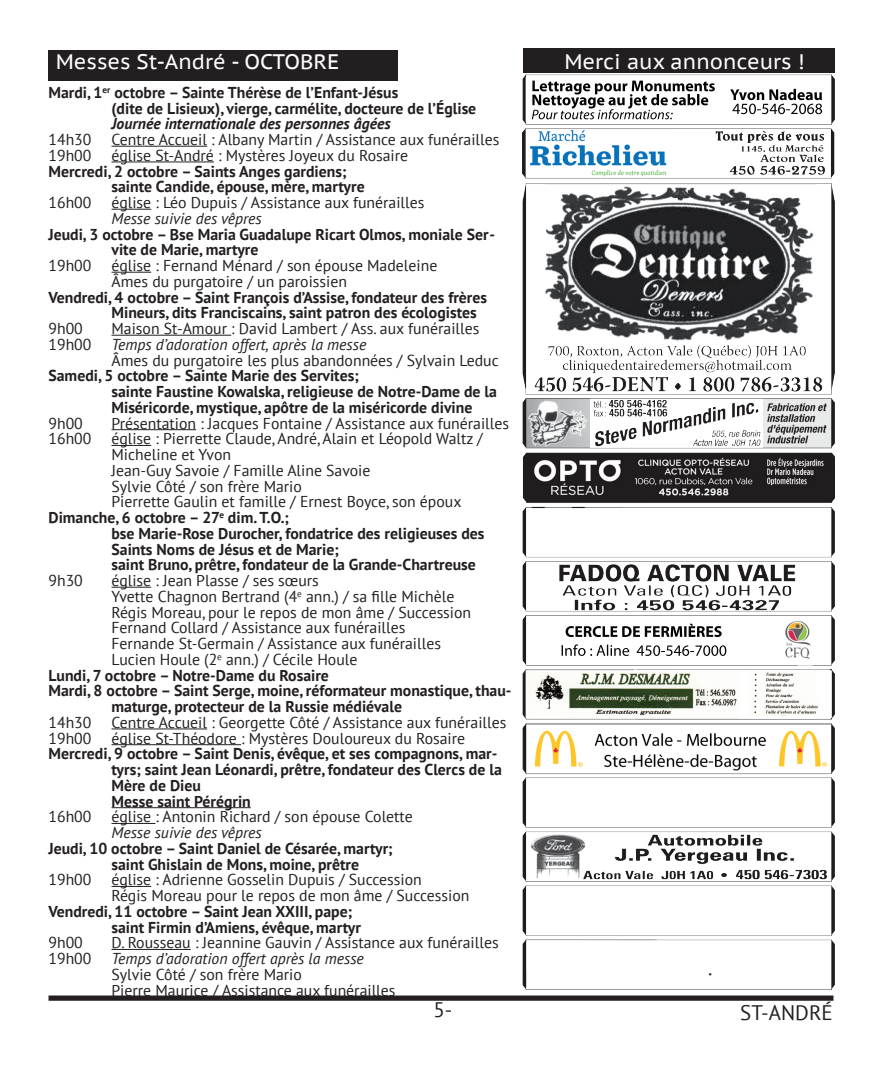
<style>
.page{position:relative;width:882px;height:1071px;background:#fff}
.page>*{position:absolute;margin:0;border:0;box-sizing:border-box;transform-origin:0 0}
.t1{font:21px "PT Sans Caption";color:#fff}
.t2{font:21px "PT Sans";color:#231f20}
.t3{font:15.75px/15.8px "PT Sans";color:#231f20}
.t4{font:700 15.75px/15.8px "PT Sans";color:#231f20}
.t5{font:italic 15.75px "PT Sans";color:#231f20}
.t6{font:italic 700 15.75px "PT Sans";color:#231f20}
</style>
<div class="page">
<div style="left:49px;top:996px;width:784px;height:5px;background:#231f20"></div>
<img style="left:523px;top:74px;width:311px;height:915px">
<div style="left:524px;top:49px;width:311px;height:24px;background:#231f20"></div>
<div style="left:49px;top:50px;width:349px;height:31px;background:#231f20"></div>
<hr style="left:112px;top:146px;width:95px;height:1px;background:#231f20">
<hr style="left:112px;top:162px;width:102px;height:1px;background:#231f20">
<hr style="left:112px;top:209px;width:39px;height:1px;background:#231f20">
<hr style="left:112px;top:272px;width:39px;height:1px;background:#231f20">
<hr style="left:112px;top:335px;width:119px;height:1px;background:#231f20">
<hr style="left:112px;top:429px;width:84px;height:1px;background:#231f20">
<hr style="left:112px;top:445px;width:39px;height:1px;background:#231f20">
<hr style="left:112px;top:587px;width:39px;height:1px;background:#231f20">
<hr style="left:112px;top:729px;width:95px;height:1px;background:#231f20">
<hr style="left:112px;top:744px;width:129px;height:1px;background:#231f20">
<hr style="left:112px;top:807px;width:139px;height:1px;background:#231f20">
<hr style="left:112px;top:823px;width:43px;height:1px;background:#231f20">
<hr style="left:112px;top:886px;width:39px;height:1px;background:#231f20">
<hr style="left:112px;top:949px;width:79px;height:1px;background:#231f20">
<h1 class="t1" style="left:56px;top:48px;width:285px">Messes St-André - OCTOBRE</h1>
<p class="t4" style="left:112px;top:84px;width:366px;text-indent:-63px">Mardi, 1<sup>er</sup> octobre – Sainte Thérèse de l’Enfant-Jésus<br>(dite de Lisieux), vierge, carmélite, docteure de l’Église</p>
<p class="t6" style="left:112px;top:113px;width:281px">Journée internationale des personnes âgées</p>
<p class="t3" style="left:49px;top:131px;width:44px">14h30</p>
<p class="t3" style="left:112px;top:131px;width:389px">Centre Accueil : Albany Martin / Assistance aux funérailles</p>
<p class="t3" style="left:49px;top:147px;width:44px">19h00</p>
<p class="t3" style="left:112px;top:147px;width:298px">église St-André : Mystères Joyeux du Rosaire</p>
<p class="t4" style="left:112px;top:163px;width:255px;text-indent:-63px">Mercredi, 2 octobre – Saints Anges gardiens; sainte Candide, épouse, mère, martyre</p>
<p class="t3" style="left:49px;top:194px;width:44px">16h00</p>
<p class="t3" style="left:112px;top:194px;width:314px">église : Léo Dupuis / Assistance aux funérailles</p>
<p class="t5" style="left:112px;top:208px;width:152px">Messe suivie des vêpres</p>
<p class="t4" style="left:112px;top:226px;width:385px;text-indent:-63px">Jeudi, 3 octobre – Bse Maria Guadalupe Ricart Olmos, moniale Ser&shy;vite de Marie, martyre</p>
<p class="t3" style="left:49px;top:257px;width:44px">19h00</p>
<p class="t3" style="left:112px;top:257px;width:327px">église : Fernand Ménard / son épouse Madeleine<br>Âmes du purgatoire / un paroissien</p>
<p class="t4" style="left:112px;top:289px;width:377px;text-indent:-63px">Vendredi, 4 octobre – Saint François d’Assise, fondateur des frères<br>Mineurs, dits Franciscains, saint patron des écologistes</p>
<p class="t3" style="left:49px;top:320px;width:36px">9h00</p>
<p class="t3" style="left:112px;top:320px;width:369px">Maison St-Amour : David Lambert / Ass. aux funérailles</p>
<p class="t3" style="left:49px;top:336px;width:44px">19h00</p>
<p class="t5" style="left:112px;top:334px;width:256px">Temps d’adoration offert, après la messe</p>
<p class="t3" style="left:112px;top:352px;width:389px">Âmes du purgatoire les plus abandonnées / Sylvain Leduc</p>
<p class="t4" style="left:112px;top:368px;width:387px;text-indent:-63px">Samedi, 5 octobre – Sainte Marie des Servites;<br>sainte Faustine Kowalska, religieuse de Notre-Dame de la<br>Miséricorde, mystique, apôtre de la miséricorde divine</p>
<p class="t3" style="left:49px;top:415px;width:36px">9h00</p>
<p class="t3" style="left:112px;top:415px;width:399px">Présentation : Jacques Fontaine / Assistance aux funérailles</p>
<p class="t3" style="left:49px;top:430px;width:44px">16h00</p>
<p class="t3" style="left:112px;top:430px;width:373px">église : Pierrette Claude, André, Alain et Léopold Waltz /</p>
<p class="t3" style="left:112px;top:446px;width:121px">Micheline et Yvon</p>
<p class="t3" style="left:112px;top:462px;width:261px">Jean-Guy Savoie / Famille Aline Savoie</p>
<p class="t3" style="left:112px;top:478px;width:192px">Sylvie Côté / son frère Mario</p>
<p class="t3" style="left:112px;top:493px;width:352px">Pierrette Gaulin et famille / Ernest Boyce, son époux</p>
<p class="t4" style="left:49px;top:509px;width:242px">Dimanche, 6 octobre – 27<sup>e</sup> dim. T.O.;</p>
<p class="t4" style="left:112px;top:525px;width:375px">bse Marie-Rose Durocher, fondatrice des religieuses des</p>
<p class="t4" style="left:112px;top:541px;width:229px">Saints Noms de Jésus et de Marie;</p>
<p class="t4" style="left:112px;top:557px;width:366px">saint Bruno, prêtre, fondateur de la Grande-Chartreuse</p>
<p class="t3" style="left:49px;top:572px;width:36px">9h30</p>
<p class="t3" style="left:112px;top:572px;width:209px">église : Jean Plasse / ses sœurs</p>
<p class="t3" style="left:112px;top:588px;width:344px">Yvette Chagnon Bertrand (4<sup>e</sup> ann.) / sa fille Michèle</p>
<p class="t3" style="left:112px;top:604px;width:361px">Régis Moreau, pour le repos de mon âme / Succession</p>
<p class="t3" style="left:112px;top:619px;width:295px">Fernand Collard / Assistance aux funérailles</p>
<p class="t3" style="left:112px;top:635px;width:331px">Fernande St-Germain / Assistance aux funérailles</p>
<p class="t3" style="left:112px;top:651px;width:247px">Lucien Houle (2<sup>e</sup> ann.) / Cécile Houle</p>
<p class="t4" style="left:49px;top:667px;width:282px">Lundi, 7 octobre – Notre-Dame du Rosaire</p>
<p class="t4" style="left:49px;top:683px;width:465px">Mardi, 8 octobre – Saint Serge, moine, réformateur monastique, thau-</p>
<p class="t4" style="left:112px;top:698px;width:292px">maturge, protecteur de la Russie médiévale</p>
<p class="t3" style="left:49px;top:714px;width:44px">14h30</p>
<p class="t3" style="left:112px;top:714px;width:396px">Centre Accueil : Georgette Côté / Assistance aux funérailles</p>
<p class="t3" style="left:49px;top:730px;width:44px">19h00</p>
<p class="t3" style="left:112px;top:730px;width:355px">église St-Théodore : Mystères Douloureux du Rosaire</p>
<p class="t4" style="left:112px;top:746px;width:392px;text-indent:-63px">Mercredi, 9 octobre – Saint Denis, évêque, et ses compagnons, mar&shy;tyrs; saint Jean Léonardi, prêtre, fondateur des Clercs de la Mère de Dieu<br>Messe saint Pérégrin</p>
<p class="t3" style="left:49px;top:808px;width:44px">16h00</p>
<p class="t3" style="left:112px;top:808px;width:303px">église : Antonin Richard / son épouse Colette</p>
<p class="t5" style="left:112px;top:822px;width:152px">Messe suivie des vêpres</p>
<p class="t4" style="left:112px;top:840px;width:283px;text-indent:-63px">Jeudi, 10 octobre – Saint Daniel de Césarée, martyr; saint Ghislain de Mons, moine, prêtre</p>
<p class="t3" style="left:49px;top:871px;width:44px">19h00</p>
<p class="t3" style="left:112px;top:871px;width:359px">église : Adrienne Gosselin Dupuis / Succession<br>Régis Moreau pour le repos de mon âme / Succession</p>
<p class="t4" style="left:112px;top:903px;width:251px;text-indent:-63px">Vendredi, 11 octobre – Saint Jean XXIII, pape; saint Firmin d’Amiens, évêque, martyr</p>
<p class="t3" style="left:49px;top:934px;width:36px">9h00</p>
<p class="t3" style="left:112px;top:934px;width:389px">D. Rousseau : Jeannine Gauvin / Assistance aux funérailles</p>
<p class="t3" style="left:49px;top:950px;width:44px">19h00</p>
<p class="t5" style="left:112px;top:948px;width:254px">Temps d’adoration offert après la messe</p>
<p class="t3" style="left:112px;top:966px;width:286px">Sylvie Côté / son frère Mario<br>Pierre Maurice / Assistance aux funérailles</p>
<h1 class="t2" style="left:433px;top:996px;width:21px">5-</h1>
<h1 class="t1" style="left:564px;top:48px;width:242px">Merci aux annonceurs !</h1>
<h1 class="t2" style="left:740px;top:999px;width:94px">ST-ANDRÉ</h1>
</div>
